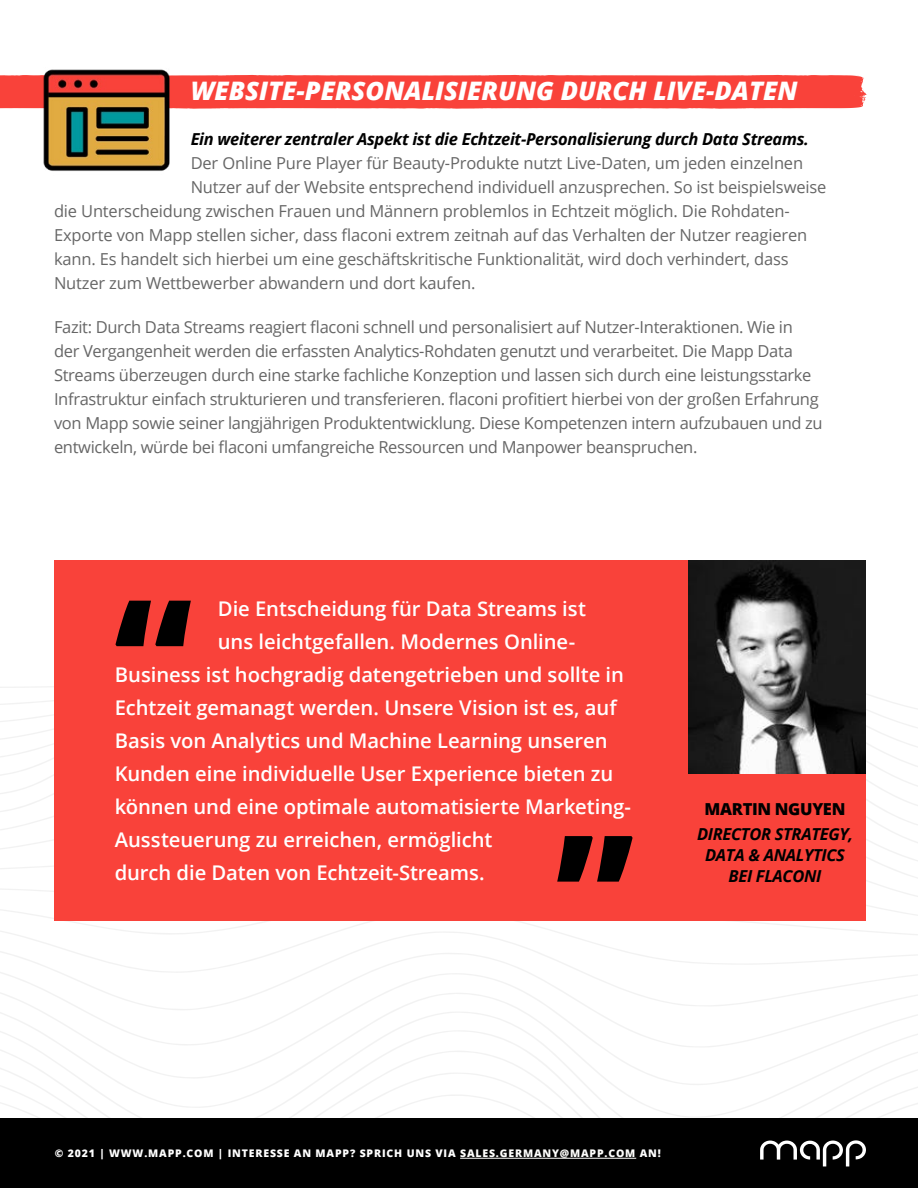
<style>
.page{position:relative;width:918px;height:1188px;background:#fff}
.page>*{position:absolute;margin:0;border:0;box-sizing:border-box;transform-origin:0 0}
.t1{font:italic 800 25.5px "Open Sans";color:#fff}
.t2{font:600 20.25px "Open Sans";letter-spacing:-.005em;color:#fff}
.t3{font:16.5px/24px "Open Sans";letter-spacing:-.02em;color:#666}
.t4{font:italic 700 16.5px/21px "Open Sans";letter-spacing:-.02em;color:#000;text-align:center}
.t5{font:800 16.5px "Open Sans";letter-spacing:-.02em;color:#000}
.t6{font:800 10.5px "Open Sans";letter-spacing:.08em;color:#fff}
.s1{color:#fffffd}
</style>
<div class="page">
<div style="left:0;top:75px;width:867px;height:34px;background:#f9423a"></div>
<svg style="left:0;top:1087px;width:918px;height:31px"></svg>
<svg style="left:0;top:1048px;width:918px;height:39px"></svg>
<svg style="left:0;top:1011px;width:918px;height:37px"></svg>
<svg style="left:1px;top:973px;width:916px;height:38px"></svg>
<svg style="left:0;top:937px;width:913px;height:36px"></svg>
<svg style="left:0;top:921px;width:918px;height:16px"></svg>
<div style="left:0;top:1119px;width:918px;height:69px;background:#000"></div>
<svg style="left:460px;top:1140px;width:406px;height:27px"></svg>
<hr style="left:460px;top:1158px;width:176px;height:1px;background:#fffffd">
<img style="left:16px;top:69px;width:175px;height:102px">
<div style="left:54px;top:560px;width:812px;height:361px;background:#f9423a"></div>
<svg style="left:116px;top:601px;width:75px;height:45px"></svg>
<svg style="left:557px;top:836px;width:76px;height:46px"></svg>
<img style="left:689px;top:560px;width:177px;height:214px">
<h1 class="t1" style="left:191px;top:72px;width:608px">WEBSITE-PERSONALISIERUNG DURCH LIVE-DATEN</h1>
<p class="t4" style="left:191px;top:128px;width:620px">Ein weiterer zentraler Aspekt ist die Echtzeit-Personalisierung durch Data Streams.</p>
<p class="t3" style="left:191px;top:150px;width:614px">Der Online Pure Player für Beauty-Produkte nutzt Live-Daten, um jeden einzelnen</p>
<p class="t3" style="left:191px;top:174px;width:637px">Nutzer auf der Website entsprechend individuell anzusprechen. So ist beispielsweise</p>
<p class="t3" style="left:54px;top:198px;width:737px">die Unterscheidung zwischen Frauen und Männern problemlos in Echtzeit möglich. Die Rohdaten-</p>
<p class="t3" style="left:54px;top:222px;width:755px">Exporte von Mapp stellen sicher, dass flaconi extrem zeitnah auf das Verhalten der Nutzer reagieren</p>
<p class="t3" style="left:54px;top:246px;width:736px">kann. Es handelt sich hierbei um eine geschäftskritische Funktionalität, wird doch verhindert, dass</p>
<p class="t3" style="left:54px;top:270px;width:423px">Nutzer zum Wettbewerber abwandern und dort kaufen.</p>
<p class="t3" style="left:54px;top:315px;width:770px">Fazit: Durch Data Streams reagiert flaconi schnell und personalisiert auf Nutzer-Interaktionen. Wie in<br>der Vergangenheit werden die erfassten Analytics-Rohdaten genutzt und verarbeitet. Die Mapp Data Streams überzeugen durch eine starke fachliche Konzeption und lassen sich durch eine leistungsstarke Infrastruktur einfach strukturieren und transferieren. flaconi profitiert hierbei von der großen Erfahrung von Mapp sowie seiner langjährigen Produktentwicklung. Diese Kompetenzen intern aufzubauen und zu entwickeln, würde bei flaconi umfangreiche Ressourcen und Manpower beanspruchen.</p>
<p class="t2" style="left:218px;top:595px;width:370px">Die Entscheidung für Data Streams ist</p>
<p class="t2" style="left:218px;top:628px;width:359px">uns leichtgefallen. Modernes Online-</p>
<p class="t2" style="left:115px;top:661px;width:511px">Business ist hochgradig datengetrieben und sollte in</p>
<p class="t2" style="left:115px;top:694px;width:504px">Echtzeit gemanagt werden. Unsere Vision ist es, auf</p>
<p class="t2" style="left:115px;top:727px;width:495px">Basis von Analytics und Machine Learning unseren</p>
<p class="t2" style="left:115px;top:760px;width:500px">Kunden eine individuelle User Experience bieten zu</p>
<p class="t2" style="left:115px;top:793px;width:518px">können und eine optimale automatisierte Marketing-</p>
<p class="t2" style="left:115px;top:826px;width:379px">Aussteuerung zu erreichen, ermöglicht</p>
<p class="t2" style="left:115px;top:859px;width:371px">durch die Daten von Echtzeit-Streams.</p>
<p class="t5" style="left:705px;top:796px;width:142px">MARTIN NGUYEN</p>
<p class="t4" style="left:697px;top:824px;width:158px">DIRECTOR STRATEGY,<br>DATA &amp; ANALYTICS<br>BEI FLACONI</p>
<p class="t6" style="left:55px;top:1146px;width:608px">© 2021 | WWW.MAPP.COM | INTERESSE AN MAPP? SPRICH UNS VIA <span class="s1">SALES.GERMANY@MAPP.COM</span> AN!</p>
</div>
